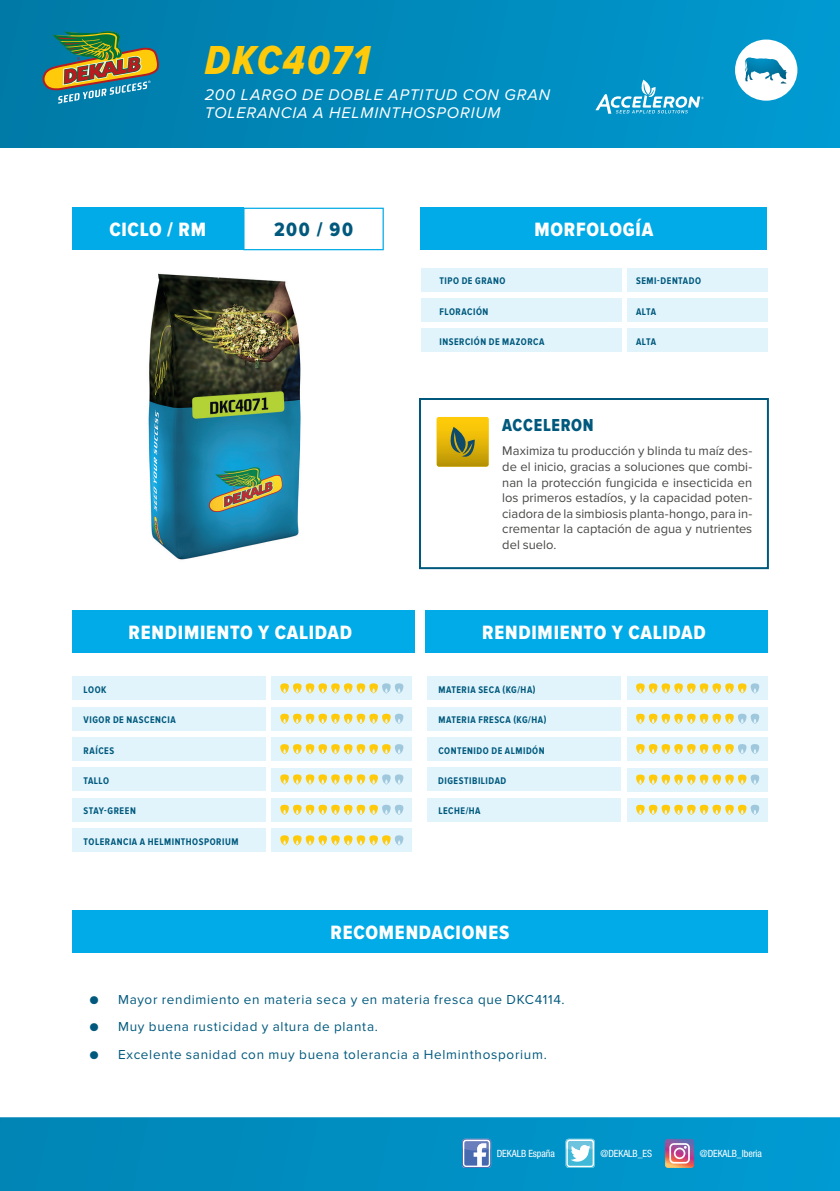
<style>
.page{position:relative;width:840px;height:1191px;background:#fff}
.page>*{position:absolute;margin:0;border:0;box-sizing:border-box;transform-origin:0 0}
.t1{font:42px "Proxima Nova A Cond Extrabld It";letter-spacing:.05em;color:#feca0a}
.t2{font:20px "Proxima Nova Cond Extrabld";letter-spacing:.04em;color:#fff}
.t3{font:20px "Proxima Nova Cond Extrabld";color:#00597d}
.t4{font:18px "Proxima Nova Cond Extrabld";letter-spacing:.035em;color:#00597d;scale:.96 1}
.t5{font:italic 16px/18px "Proxima Nova";letter-spacing:.055em;color:#fff}
.t6{font:13.6px/27.6px "Proxima Nova";letter-spacing:.05em;color:#00597d}
.t7{font:13px/15.6px "Proxima Nova";letter-spacing:.005em;color:#474745;text-align:justify}
.t8{font:700 10px "Proxima Nova Cond";letter-spacing:.055em;color:#00597d;scale:.96 1}
.t9{font:condensed 10px "Helvetica Neue LT Std";letter-spacing:-.01em;color:#fff}
</style>
<div class="page">
<svg style="left:0;top:1117px;width:839px;height:74px;background:#018fc3"></svg>
<div style="left:0;top:0;width:839px;height:148px;background:linear-gradient(to right,#0079a6,#009ad2)"></div>
<svg style="left:42px;top:31px;width:118px;height:73px;background:#56836e"></svg>
<svg style="left:461px;top:1138px;width:30px;height:29px"></svg>
<svg style="left:664px;top:1138px;width:29px;height:29px"></svg>
<svg style="left:565px;top:1138px;width:29px;height:29px"></svg>
<div style="left:72px;top:910px;width:695px;height:43px;background:#00abe7"></div>
<div style="left:72px;top:208px;width:171px;height:42px;background:#00abe7"></div>
<div style="left:420px;top:208px;width:347px;height:42px;background:#00abe7"></div>
<div style="left:243px;top:208px;width:140px;height:42px;border:1px solid #00abe7"></div>
<img style="left:148px;top:273px;width:153px;height:287px">
<div style="left:425px;top:610px;width:342px;height:43px;background:#00abe7"></div>
<div style="left:72px;top:610px;width:342px;height:43px;background:#00abe7"></div>
<div style="left:419px;top:398px;width:349px;height:171px;border:2px solid #00597d"></div>
<svg style="left:595px;top:80px;width:108px;height:34px;background:#37aad3"></svg>
<svg style="left:436px;top:417px;width:52px;height:49px;background:#c6a717"></svg>
<div style="left:734px;top:40px;width:63px;height:61px;background:#fff;border-radius:50%"></div>
<svg style="left:745px;top:58px;width:42px;height:26px"></svg>
<div style="left:421px;top:268px;width:200px;height:23px;background:#e1f4fc"></div>
<div style="left:627px;top:268px;width:140px;height:23px;background:#e1f4fc"></div>
<div style="left:421px;top:298px;width:200px;height:23px;background:#e1f4fc"></div>
<div style="left:627px;top:298px;width:140px;height:23px;background:#e1f4fc"></div>
<div style="left:421px;top:329px;width:200px;height:23px;background:#e1f4fc"></div>
<div style="left:627px;top:329px;width:140px;height:23px;background:#e1f4fc"></div>
<div style="left:72px;top:677px;width:194px;height:23px;background:#e1f4fc"></div>
<div style="left:426px;top:677px;width:194px;height:23px;background:#e1f4fc"></div>
<div style="left:271px;top:677px;width:141px;height:23px;background:#e1f4fc"></div>
<div style="left:627px;top:677px;width:140px;height:23px;background:#e1f4fc"></div>
<div style="left:72px;top:707px;width:194px;height:23px;background:#e1f4fc"></div>
<div style="left:426px;top:707px;width:194px;height:23px;background:#e1f4fc"></div>
<div style="left:271px;top:707px;width:141px;height:23px;background:#e1f4fc"></div>
<div style="left:627px;top:707px;width:140px;height:23px;background:#e1f4fc"></div>
<div style="left:72px;top:737px;width:194px;height:23px;background:#e1f4fc"></div>
<div style="left:426px;top:737px;width:194px;height:23px;background:#e1f4fc"></div>
<div style="left:271px;top:737px;width:141px;height:24px;background:#e1f4fc"></div>
<div style="left:627px;top:737px;width:140px;height:24px;background:#e1f4fc"></div>
<div style="left:72px;top:768px;width:194px;height:23px;background:#e1f4fc"></div>
<div style="left:426px;top:768px;width:194px;height:23px;background:#e1f4fc"></div>
<div style="left:271px;top:768px;width:141px;height:23px;background:#e1f4fc"></div>
<div style="left:627px;top:768px;width:140px;height:23px;background:#e1f4fc"></div>
<div style="left:72px;top:798px;width:194px;height:23px;background:#e1f4fc"></div>
<div style="left:426px;top:798px;width:194px;height:23px;background:#e1f4fc"></div>
<div style="left:271px;top:798px;width:141px;height:23px;background:#e1f4fc"></div>
<div style="left:627px;top:798px;width:140px;height:23px;background:#e1f4fc"></div>
<div style="left:72px;top:828px;width:194px;height:23px;background:#e1f4fc"></div>
<div style="left:271px;top:829px;width:141px;height:23px;background:#e1f4fc"></div>
<svg style="left:636px;top:804px;width:122px;height:11px"></svg>
<svg style="left:636px;top:774px;width:122px;height:10px"></svg>
<svg style="left:636px;top:683px;width:122px;height:10px"></svg>
<svg style="left:636px;top:713px;width:122px;height:11px"></svg>
<svg style="left:636px;top:744px;width:122px;height:10px"></svg>
<svg style="left:280px;top:835px;width:123px;height:10px"></svg>
<svg style="left:280px;top:713px;width:123px;height:11px"></svg>
<svg style="left:280px;top:744px;width:123px;height:10px"></svg>
<svg style="left:280px;top:683px;width:123px;height:10px"></svg>
<svg style="left:280px;top:774px;width:123px;height:10px"></svg>
<svg style="left:280px;top:804px;width:123px;height:11px"></svg>
<h1 class="t1" style="left:205px;top:36px;width:166px">DKC4071</h1>
<p class="t5" style="left:205px;top:86px;width:347px">200 LARGO DE DOBLE APTITUD CON GRAN<br>TOLERANCIA A HELMINTHOSPORIUM</p>
<h2 class="t2" style="left:109px;top:218px;width:98px">CICLO / RM</h2>
<h2 class="t3" style="left:274px;top:218px;width:80px">200 / 90</h2>
<h2 class="t2" style="left:534px;top:218px;width:120px">MORFOLOGÍA</h2>
<p class="t8" style="left:439px;top:275px;width:70px">TIPO DE GRANO</p>
<p class="t8" style="left:635px;top:275px;width:69px">SEMI-DENTADO</p>
<p class="t8" style="left:439px;top:306px;width:52px">FLORACIÓN</p>
<p class="t8" style="left:635px;top:306px;width:22px">ALTA</p>
<p class="t8" style="left:439px;top:336px;width:111px">INSERCIÓN DE MAZORCA</p>
<p class="t8" style="left:635px;top:336px;width:22px">ALTA</p>
<h3 class="t4" style="left:502px;top:415px;width:97px">ACCELERON</h3>
<p class="t7" style="left:502px;top:443px;width:251px">Maximiza tu producción y blinda tu maíz des&shy;de el inicio, gracias a soluciones que combi&shy;nan la protección fungicida e insecticida en los primeros estadíos, y la capacidad poten&shy;ciadora de la simbiosis planta-hongo, para in&shy;crementar la captación de agua y nutrientes del suelo.</p>
<h2 class="t2" style="left:128px;top:621px;width:225px">RENDIMIENTO Y CALIDAD</h2>
<h2 class="t2" style="left:482px;top:621px;width:225px">RENDIMIENTO Y CALIDAD</h2>
<p class="t8" style="left:84px;top:684px;width:25px">LOOK</p>
<p class="t8" style="left:438px;top:684px;width:103px">MATERIA SECA (KG/HA)</p>
<p class="t8" style="left:84px;top:714px;width:97px">VIGOR DE NASCENCIA</p>
<p class="t8" style="left:438px;top:714px;width:114px">MATERIA FRESCA (KG/HA)</p>
<p class="t8" style="left:84px;top:745px;width:33px">RAÍCES</p>
<p class="t8" style="left:438px;top:745px;width:112px">CONTENIDO DE ALMIDÓN</p>
<p class="t8" style="left:83px;top:775px;width:28px">TALLO</p>
<p class="t8" style="left:438px;top:775px;width:72px">DIGESTIBILIDAD</p>
<p class="t8" style="left:84px;top:805px;width:56px">STAY-GREEN</p>
<p class="t8" style="left:438px;top:805px;width:45px">LECHE/HA</p>
<p class="t8" style="left:84px;top:836px;width:163px">TOLERANCIA A HELMINTHOSPORIUM</p>
<h2 class="t2" style="left:330px;top:920px;width:180px">RECOMENDACIONES</h2>
<p class="t6" style="left:118px;top:985px;width:448px">Mayor rendimiento en materia seca y en materia fresca que DKC4114.<br>Muy buena rusticidad y altura de planta.<br>Excelente sanidad con muy buena tolerancia a Helminthosporium.</p>
<p class="t9" style="left:496px;top:1147px;width:59px">DEKALB España</p>
<p class="t9" style="left:600px;top:1147px;width:53px">@DEKALB_ES</p>
<p class="t9" style="left:699px;top:1147px;width:64px">@DEKALB_Iberia</p>
</div>
